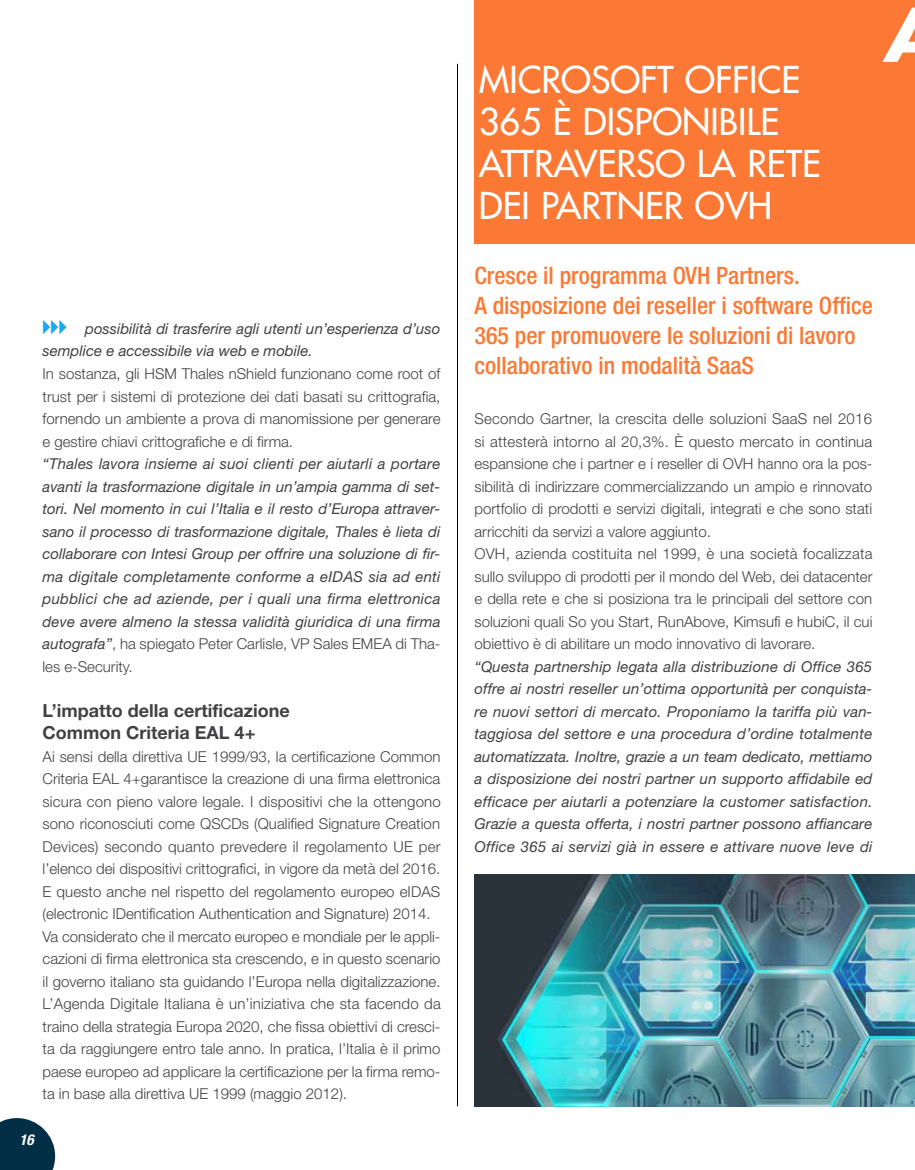
<style>
.page{position:relative;width:915px;height:1170px;background:#fff}
.page>*{position:absolute;margin:0;border:0;box-sizing:border-box;transform-origin:0 0}
.t1{font:italic 700 72px "Futura Std";color:#fff}
.t2{font:500 36px/42px "Futura Std";color:#fff}
.t3{font:500 condensed 24px/30px "Helvetica Neue LT Std";color:#fb7934}
.t4{font:700 18px/22.5px "Helvetica Neue LT Std";color:#414042}
.t5{font:300 15px/22.5px "Helvetica Neue LT Std";color:#414042}
.t6{font:italic 15px/22.5px "Helvetica Neue LT Std";letter-spacing:.01em;color:#414042;text-align:justify}
.t7{font:italic 700 condensed 15px "Helvetica Neue LT Std";color:#fff}
.s1{font-weight:300;font-style:normal}
</style>
<div class="page">
<svg style="left:0;top:1118px;width:55px;height:51px;background:#21485c"></svg>
<hr style="left:457px;top:64px;width:1px;height:1042px;background:#000">
<div style="left:474px;top:0;width:440px;height:243px;background:#fb7934"></div>
<img style="left:474px;top:874px;width:440px;height:232px">
<p class="t6" style="left:43px;top:317px;width:399px;text-indent:43px">possibilità di trasferire agli utenti un’esperienza d’uso semplice e accessibile via web e mobile.</p>
<p class="t5" style="left:43px;top:362px;width:399px;text-align:justify">In sostanza, gli HSM Thales nShield funzionano come root of trust per i sistemi di protezione dei dati basati su crittografia, fornendo un ambiente a prova di manomissione per generare e gestire chiavi crittografiche e di firma.</p>
<p class="t6" style="left:43px;top:452px;width:399px">“Thales lavora insieme ai suoi clienti per aiutarli a portare avanti la trasformazione digitale in un’ampia gamma di set&shy;tori. Nel momento in cui l’Italia e il resto d’Europa attraver&shy;sano il processo di trasformazione digitale, Thales è lieta di collaborare con Intesi Group per offrire una soluzione di fir&shy;ma digitale completamente conforme a eIDAS sia ad enti pubblici che ad aziende, per i quali una firma elettronica deve avere almeno la stessa validità giuridica di una firma autografa”<span class="s1">, ha spiegato Peter Carlisle, VP Sales EMEA di Tha&shy;les e-Security.</span></p>
<p class="t4" style="left:43px;top:698px;width:249px">L’impatto della certificazione<br>Common Criteria EAL 4+</p>
<p class="t5" style="left:43px;top:744px;width:399px">Ai sensi della direttiva UE 1999/93, la certificazione Common Criteria EAL 4+garantisce la creazione di una firma elettronica sicura con pieno valore legale. I dispositivi che la ottengono sono riconosciuti come QSCDs (Qualified Signature Creation Devices) secondo quanto prevedere il regolamento UE per l’elenco dei dispositivi crittografici, in vigore da metà del 2016.<br>E questo anche nel rispetto del regolamento europeo eIDAS (electronic IDentification Authentication and Signature) 2014.<br>Va considerato che il mercato europeo e mondiale per le appli&shy;cazioni di firma elettronica sta crescendo, e in questo scenario il governo italiano sta guidando l’Europa nella digitalizzazione.<br>L’Agenda Digitale Italiana è un’iniziativa che sta facendo da traino della strategia Europa 2020, che fissa obiettivi di cresci&shy;ta da raggiungere entro tale anno. In pratica, l’Italia è il primo paese europeo ad applicare la certificazione per la firma remo&shy;ta in base alla direttiva UE 1999 (maggio 2012).</p>
<p class="t7" style="left:19px;top:1130px;width:16px">16</p>
<h2 class="t2" style="left:478px;top:59px;width:343px">MICROSOFT OFFICE<br>365 È DISPONIBI LE<br>ATTRAVERSO LA RETE<br>DEI PARTNER OVH</h2>
<h1 class="t1" style="left:882px;top:-13px;width:58px">a</h1>
<h3 class="t3" style="left:474px;top:260px;width:399px">Cresce il programma OVH Partners.<br>A disposizione dei reseller i software Office 365 per promuovere le soluzioni di lavoro collaborativo in modalità SaaS</h3>
<p class="t5" style="left:474px;top:407px;width:399px">Secondo Gartner, la crescita delle soluzioni SaaS nel 2016 si attesterà intorno al 20,3%. È questo mercato in continua espansione che i partner e i reseller di OVH hanno ora la pos&shy;sibilità di indirizzare commercializzando un ampio e rinnovato portfolio di prodotti e servizi digitali, integrati e che sono stati arricchiti da servizi a valore aggiunto.<br>OVH, azienda costituita nel 1999, è una società focalizzata sullo sviluppo di prodotti per il mondo del Web, dei datacenter e della rete e che si posiziona tra le principali del settore con soluzioni quali So you Start, RunAbove, Kimsufi e hubiC, il cui obiettivo è di abilitare un modo innovativo di lavorare.</p>
<p class="t6" style="left:474px;top:654px;width:399px">“Questa partnership legata alla distribuzione di Office 365 offre ai nostri reseller un’ottima opportunità per conquista&shy;re nuovi settori di mercato. Proponiamo la tariffa più van&shy;taggiosa del settore e una procedura d’ordine totalmente automatizzata. Inoltre, grazie a un team dedicato, mettiamo a disposizione dei nostri partner un supporto affidabile ed efficace per aiutarli a potenziare la customer satisfaction.<br>Grazie a questa offerta, i nostri partner possono affiancare Office 365 ai servizi già in essere e attivare nuove leve di</p>
</div>
